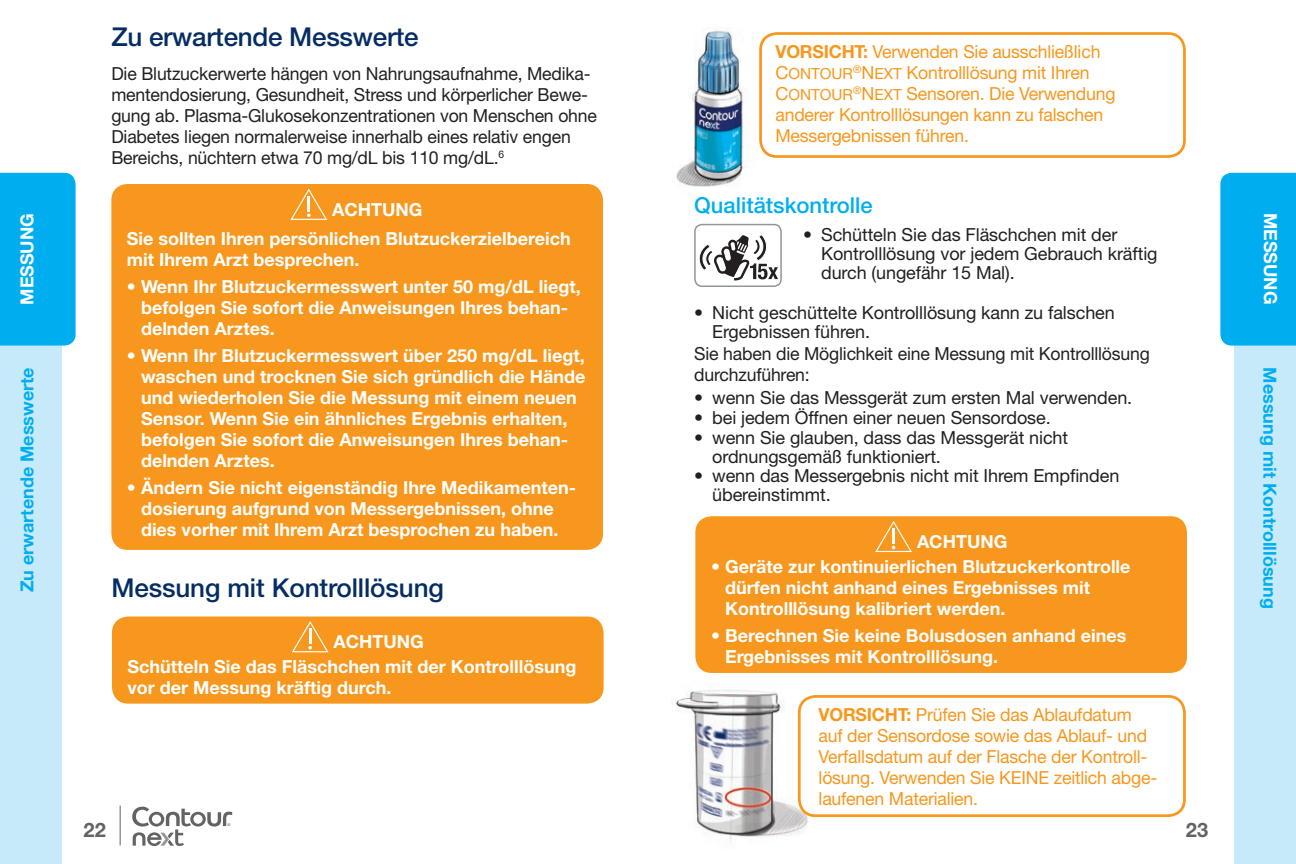
<style>
.page{position:relative;width:1296px;height:864px;background:#fff}
.page>*{position:absolute;margin:0;border:0;box-sizing:border-box;transform-origin:0 0}
.t1{font:500 26px "Helvetica Neue RED";letter-spacing:-.005em;color:#052d64}
.t2{font:500 22px "Helvetica Neue RED";color:#00aeef}
.t3{font:700 20px "Helvetica Neue RED";color:#636366}
.t4{font:700 18px/21px "Helvetica Neue RED";color:#fff}
.t5{font:18px/21px "Helvetica Neue RED";letter-spacing:-.005em;color:#231f20}
.t6{font:18px/21px "Helvetica Neue RED";letter-spacing:-.01em;color:#f7971d}
.t7{font:700 18px "Helvetica Neue RED";color:#00aeef}
.t8{font:500 3.8px "Helvetica Neue";color:#636366}
.s1{font-weight:700}
.s2{font-family:"Helvetica Neue RED Regular SC850"}
.s3{font-family:"Helvetica Neue RED Regular SC850";font-size:15.4px}
</style>
<div class="page">
<div style="left:1235px;top:338px;width:61px;height:526px;background:#c6eafa"></div>
<div style="left:1220px;top:173px;width:76px;height:173px;background:#00aeef"></div>
<div style="left:0;top:338px;width:61px;height:526px;background:#c6eafa"></div>
<div style="left:0;top:173px;width:76px;height:173px;background:#00aeef"></div>
<hr style="left:120px;top:806px;width:1px;height:39px;background:#636366">
<svg style="left:132px;top:807px;width:100px;height:39px"></svg>
<img style="left:676px;top:30px;width:88px;height:157px">
<img style="left:673px;top:690px;width:137px;height:151px">
<div style="left:111px;top:184px;width:492px;height:366px;background:#f7971d;border-radius:16px"></div>
<div style="left:112px;top:617px;width:492px;height:87px;background:#f7971d;border-radius:16px"></div>
<svg style="left:292px;top:621px;width:37px;height:31px"></svg>
<div style="left:759px;top:32px;width:427px;height:126px;border:3px solid #f7971d;border-radius:16px"></div>
<div style="left:695px;top:516px;width:492px;height:157px;background:#f7971d;border-radius:16px"></div>
<svg style="left:875px;top:521px;width:37px;height:31px"></svg>
<div style="left:798px;top:695px;width:388px;height:122px;border:3px solid #f7971d;border-radius:16px"></div>
<svg style="left:699px;top:234px;width:79px;height:46px"></svg>
<div style="left:694px;top:224px;width:88px;height:63px;border:2px solid #939598;border-radius:7px"></div>
<svg style="left:290px;top:189px;width:37px;height:31px"></svg>
<p class="t4" style="left:16px;top:305px;width:93px;rotate:-90deg">MESSUNG</p>
<p class="t7" style="left:16px;top:592px;width:226px;rotate:-90deg">Zu erwartende Messwerte</p>
<h1 class="t1" style="left:111px;top:21px;width:309px">Zu erwartende Messwerte</h1>
<p class="t5" style="left:111px;top:63px;width:487px">Die Blutzuckerwerte hängen von Nahrungsaufnahme, Medika&shy;mentendosierung, Gesundheit, Stress und körperlicher Bewe&shy;gung ab. Plasma-Glukosekonzentrationen von Menschen ohne Diabetes liegen normalerweise innerhalb eines relativ engen Bereichs, nüchtern etwa 70 mg/dL bis 110 mg/dL.<sup>6</sup></p>
<p class="t4" style="left:127px;top:194px;width:445px;line-height:29.6px;text-indent:205px">ACHTUNG<br>Sie sollten Ihren persönlichen Blutzuckerzielbereich</p>
<p class="t4" style="left:127px;top:249px;width:234px">mit Ihrem Arzt besprechen.</p>
<p class="t4" style="left:141px;top:276px;width:441px;text-indent:-14px">• Wenn Ihr Blutzuckermesswert unter 50 mg/dL liegt, befolgen Sie sofort die Anweisungen Ihres behan&shy;delnden Arztes.</p>
<p class="t4" style="left:141px;top:345px;width:446px;text-indent:-14px">• Wenn Ihr Blutzuckermesswert über 250 mg/dL liegt, waschen und trocknen Sie sich gründlich die Hände und wiederholen Sie die Messung mit einem neuen Sensor. Wenn Sie ein ähnliches Ergebnis erhalten, befolgen Sie sofort die Anweisungen Ihres behan&shy;delnden Arztes.</p>
<p class="t4" style="left:127px;top:477px;width:451px;text-align:center">• Ändern Sie nicht eigenständig Ihre Medikamenten&shy;dosierung aufgrund von Messergebnissen, ohne dies vorher mit Ihrem Arzt besprochen zu haben.</p>
<h1 class="t1" style="left:111px;top:572px;width:334px">Messung mit Kontrolllösung</h1>
<p class="t4" style="left:128px;top:629px;width:450px;line-height:25px;text-indent:206px">ACHTUNG<br>Schütteln Sie das Fläschchen mit der Kontrolllösung</p>
<p class="t4" style="left:128px;top:677px;width:266px">vor der Messung kräftig durch.</p>
<p class="t6" style="left:775px;top:41px;width:342px"><span class="s1">VORSICHT:</span> Verwenden Sie ausschließlich <span class="s2">C</span><span class="s3">ONTOUR</span><sup>®</sup><span class="s2">N</span> <span class="s3">EXT</span> Kontrolllösung mit Ihren <span class="s2">C</span><span class="s3">ONTOUR</span><sup>®</sup><span class="s2">N</span> <span class="s3">EXT</span> Sensoren. Die Verwendung anderer Kontrolllösungen kann zu falschen Messergebnissen führen.</p>
<p class="t2" style="left:694px;top:192px;width:180px">Qualitätskontrolle</p>
<p class="t5" style="left:821px;top:225px;width:338px;line-height:18.8px;text-indent:-18px">• Schütteln Sie das Fläschchen mit der<br>Kontrolllösung vor jedem Gebrauch kräftig durch (ungefähr 15 Mal).</p>
<p class="t5" style="left:712px;top:303px;width:404px;line-height:19px;text-indent:-18px">• Nicht geschüttelte Kontrolllösung kann zu falschen<br>Ergebnissen führen.</p>
<p class="t5" style="left:694px;top:343px;width:457px">Sie haben die Möglichkeit eine Messung mit Kontrolllösung durchzuführen:</p>
<p class="t5" style="left:694px;top:387px;width:440px">• wenn Sie das Messgerät zum ersten Mal verwenden.</p>
<p class="t5" style="left:694px;top:407px;width:358px">• bei jedem Öffnen einer neuen Sensordose.</p>
<p class="t5" style="left:712px;top:428px;width:358px;line-height:18.8px;text-indent:-18px">• wenn Sie glauben, dass das Messgerät nicht ordnungsgemäß funktioniert.</p>
<p class="t5" style="left:712px;top:466px;width:409px;line-height:19px;text-indent:-18px">• wenn das Messergebnis nicht mit Ihrem Empfinden übereinstimmt.</p>
<p class="t4" style="left:917px;top:530px;width:92px">ACHTUNG</p>
<p class="t4" style="left:725px;top:555px;width:407px;text-indent:-14px">• Geräte zur kontinuierlichen Blutzuckerkontrolle dürfen nicht anhand eines Ergebnisses mit<br>Kontrolllösung kalibriert werden.</p>
<p class="t4" style="left:725px;top:624px;width:403px;text-indent:-14px">• Berechnen Sie keine Bolusdosen anhand eines<br>Ergebnisses mit Kontrolllösung.</p>
<p class="t6" style="left:819px;top:704px;width:340px"><span class="s1">VORSICHT:</span> Prüfen Sie das Ablaufdatum auf der Sensordose sowie das Ablauf- und Verfallsdatum auf der Flasche der Kontroll&shy;lösung. Verwenden Sie KEINE zeitlich abge&shy;laufenen Materialien.</p>
<p class="t3" style="left:84px;top:818px;width:24px">22</p>
<p class="t3" style="left:1186px;top:818px;width:24px">23</p>
<p class="t8" style="left:227px;top:822px;width:5px">®</p>
<p class="t4" style="left:1281px;top:213px;width:93px;rotate:90deg">MESSUNG</p>
<p class="t7" style="left:1281px;top:367px;width:243px;rotate:90deg">Messung mit Kontrolllösung</p>
</div>
